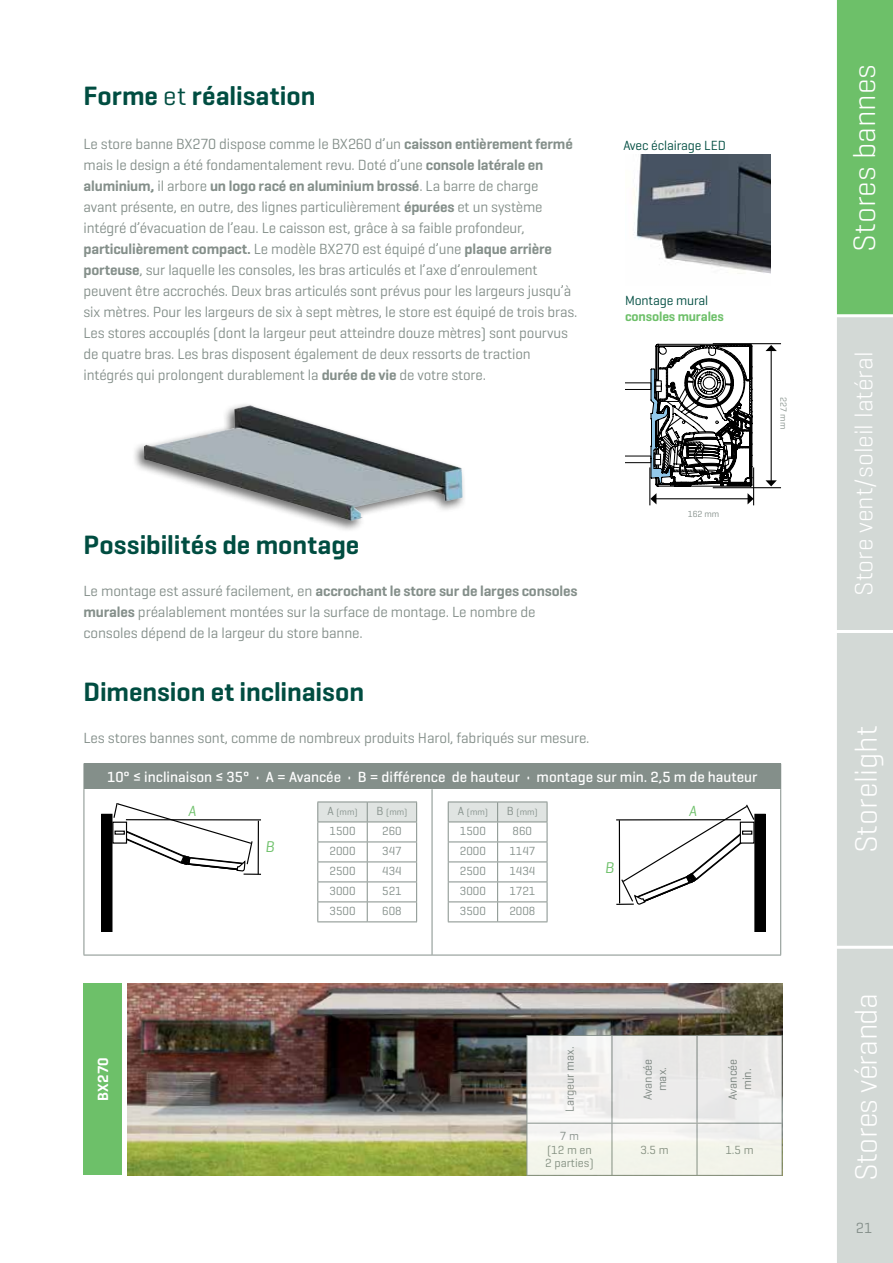
<style>
.page{position:relative;width:893px;height:1263px;background:#fff}
.page>*{position:absolute;margin:0;border:0;box-sizing:border-box;transform-origin:0 0}
.t1{font:300 31.5px "Geogrotesque";color:#fff}
.t2{font:300 31.5px "Geogrotesque";letter-spacing:-.02em;color:#fff}
.t3{font:600 27px "Geogrotesque";letter-spacing:-.005em;color:#004d41}
.t4{font:300 25.5px "Geogrotesque";color:#fff}
.t5{font:italic 15.9px "Geogrotesque";color:#6dc069}
.t6{font:15px/21px "Geogrotesque";letter-spacing:-.01em;color:#848f8a}
.t7{font:500 15px "Geogrotesque";color:#fff}
.t8{font:600 15px "Geogrotesque";letter-spacing:.02em;color:#fff}
.t9{font:italic 15px "Geogrotesque";color:#6dc069}
.t10{font:13.5px "Geogrotesque";letter-spacing:-.01em;color:#004d41}
.t11{font:600 13.5px "Geogrotesque";letter-spacing:-.01em;color:#6dc069}
.t12{font:12px/14.4px "Geogrotesque";color:#848f8a;text-align:center}
.t13{font:9px "Geogrotesque";color:#848f8a}
.s1{font-weight:400}
.s2{font-weight:600}
.s3{font-size:12px}
</style>
<div class="page">
<div style="left:834px;top:0;width:59px;height:316px;background:#6dc069"></div>
<div style="left:836px;top:316px;width:57px;height:315px;background:#d3d9d6"></div>
<div style="left:836px;top:631px;width:57px;height:316px;background:#d3d9d6"></div>
<div style="left:836px;top:947px;width:57px;height:316px;background:#d3d9d6"></div>
<hr style="left:833px;top:314px;width:60px;height:3px;background:#fff">
<hr style="left:833px;top:630px;width:60px;height:3px;background:#fff">
<hr style="left:833px;top:946px;width:60px;height:3px;background:#fff">
<div style="left:84px;top:983px;width:38px;height:192px;background:#6dc069"></div>
<div style="left:84px;top:764px;width:697px;height:25px;background:#848f8a"></div>
<svg style="left:85px;top:789px;width:695px;height:166px"></svg>
<hr style="left:84px;top:763px;width:348px;height:1px;background:#848f8a">
<hr style="left:432px;top:763px;width:349px;height:1px;background:#848f8a">
<hr style="left:84px;top:789px;width:1px;height:166px;background:#848f8a">
<hr style="left:432px;top:789px;width:1px;height:166px;background:#848f8a">
<hr style="left:780px;top:789px;width:1px;height:166px;background:#848f8a">
<hr style="left:84px;top:955px;width:348px;height:1px;background:#848f8a">
<hr style="left:432px;top:955px;width:349px;height:1px;background:#848f8a">
<img style="left:128px;top:983px;width:654px;height:193px">
<div style="left:131px;top:402px;width:335px;height:131px;background:#000;opacity:.55"></div>
<img style="left:144px;top:405px;width:319px;height:116px">
<div style="left:96px;top:804px;width:170px;height:128px;background:#fff"></div>
<svg style="left:101px;top:804px;width:160px;height:128px"></svg>
<div style="left:609px;top:804px;width:170px;height:128px;background:#fff"></div>
<svg style="left:616px;top:804px;width:150px;height:128px"></svg>
<div style="left:742px;top:830px;width:10px;height:5px;border:1px solid #000"></div>
<hr style="left:713px;top:487px;width:68px;height:1px;background:#000">
<hr style="left:713px;top:343px;width:68px;height:1px;background:#000">
<hr style="left:771px;top:350px;width:1px;height:131px;background:#000">
<svg style="left:765px;top:345px;width:12px;height:6px"></svg>
<svg style="left:765px;top:480px;width:12px;height:6px"></svg>
<hr style="left:656px;top:498px;width:92px;height:1px;background:#000">
<svg style="left:747px;top:493px;width:6px;height:11px"></svg>
<svg style="left:650px;top:493px;width:6px;height:11px"></svg>
<hr style="left:753px;top:467px;width:1px;height:38px;background:#000">
<svg style="left:626px;top:344px;width:126px;height:142px"></svg>
<hr style="left:649px;top:467px;width:1px;height:38px;background:#000">
<img style="left:633px;top:155px;width:137px;height:119px">
<hr style="left:834px;top:0;width:3px;height:1263px;background:#fff">
<svg style="left:528px;top:1036px;width:254px;height:139px"></svg>
<hr style="left:527px;top:1035px;width:85px;height:1px;background:#848f8a">
<hr style="left:527px;top:1036px;width:1px;height:87px;background:#848f8a">
<hr style="left:612px;top:1035px;width:85px;height:1px;background:#848f8a">
<hr style="left:612px;top:1036px;width:1px;height:87px;background:#848f8a">
<hr style="left:697px;top:1035px;width:85px;height:1px;background:#848f8a">
<hr style="left:697px;top:1036px;width:1px;height:87px;background:#848f8a">
<hr style="left:782px;top:1036px;width:1px;height:87px;background:#848f8a">
<hr style="left:527px;top:1123px;width:85px;height:1px;background:#848f8a">
<hr style="left:527px;top:1123px;width:1px;height:52px;background:#848f8a">
<hr style="left:612px;top:1123px;width:85px;height:1px;background:#848f8a">
<hr style="left:612px;top:1123px;width:1px;height:52px;background:#848f8a">
<hr style="left:697px;top:1123px;width:85px;height:1px;background:#848f8a">
<hr style="left:697px;top:1123px;width:1px;height:52px;background:#848f8a">
<hr style="left:782px;top:1123px;width:1px;height:52px;background:#848f8a">
<hr style="left:527px;top:1175px;width:85px;height:1px;background:#848f8a">
<hr style="left:612px;top:1175px;width:85px;height:1px;background:#848f8a">
<hr style="left:697px;top:1175px;width:85px;height:1px;background:#848f8a">
<hr style="left:317px;top:801px;width:50px;height:1px;background:#848f8a">
<hr style="left:367px;top:801px;width:50px;height:1px;background:#848f8a">
<svg style="left:317px;top:802px;width:100px;height:119px"></svg>
<hr style="left:317px;top:921px;width:50px;height:1px;background:#848f8a">
<hr style="left:367px;top:921px;width:50px;height:1px;background:#848f8a">
<hr style="left:448px;top:801px;width:50px;height:1px;background:#848f8a">
<hr style="left:498px;top:801px;width:49px;height:1px;background:#848f8a">
<svg style="left:448px;top:802px;width:100px;height:119px"></svg>
<hr style="left:448px;top:921px;width:50px;height:1px;background:#848f8a">
<hr style="left:498px;top:921px;width:49px;height:1px;background:#848f8a">
<h2 class="t3" style="left:84px;top:79px;width:233px">Forme <span class="s1">et</span> réalisation</h2>
<p class="t6" style="left:84px;top:133px;width:495px">Le store banne BX270 dispose comme le BX260 d’un <span class="s2">caisson entièrement fermé </span>mais le design a été fondamentalement revu. Doté d’une <span class="s2">console latérale en aluminium,</span> il arbore <span class="s2">un logo racé en aluminium brossé</span>. La barre de charge<br>avant présente, en outre, des lignes particulièrement <span class="s2">épurées</span> et un système intégré d’évacuation de l’eau. Le caisson est, grâce à sa faible profondeur, <span class="s2">particulièrement compact.</span> Le modèle BX270 est équipé d’une <span class="s2">plaque arrière porteuse</span>, sur laquelle les consoles, les bras articulés et l’axe d’enroulement peuvent être accrochés. Deux bras articulés sont prévus pour les largeurs jusqu’à six mètres. Pour les largeurs de six à sept mètres, le store est équipé de trois bras.<br>Les stores accouplés (dont la largeur peut atteindre douze mètres) sont pourvus de quatre bras. Les bras disposent également de deux ressorts de traction intégrés qui prolongent durablement la <span class="s2">durée de vie</span> de votre store.</p>
<p class="t10" style="left:623px;top:137px;width:104px">Avec éclairage LED</p>
<p class="t10" style="left:625px;top:292px;width:85px">Montage mural</p>
<p class="t11" style="left:625px;top:308px;width:100px">consoles murales</p>
<p class="t13" style="left:789px;top:397px;width:33px;rotate:90deg">227 mm</p>
<h2 class="t3" style="left:84px;top:528px;width:277px">Possibilités de montage</h2>
<p class="t6" style="left:84px;top:580px;width:495px">Le montage est assuré facilement, en <span class="s2">accrochant le store sur de larges consoles murales</span> préalablement montées sur la surface de montage. Le nombre de consoles dépend de la largeur du store banne.</p>
<h2 class="t3" style="left:84px;top:675px;width:282px">Dimension et inclinaison</h2>
<p class="t6" style="left:84px;top:727px;width:508px">Les stores bannes sont, comme de nombreux produits Harol, fabriqués sur mesure.</p>
<p class="t13" style="left:688px;top:508px;width:33px">162 mm</p>
<p class="t7" style="left:107px;top:768px;width:652px">10° ≤ inclinaison ≤ 35° • A = Avancée • B = différence de hauteur • montage sur min. 2,5 m de hauteur</p>
<p class="t9" style="left:188px;top:801px;width:9px">A</p>
<p class="t5" style="left:265px;top:836px;width:11px">B</p>
<p class="t13" style="left:327px;top:806px;width:32px"><span class="s3">A</span> (mm)</p>
<p class="t13" style="left:376px;top:806px;width:32px"><span class="s3">B</span> (mm)</p>
<p class="t12" style="left:329px;top:823px;width:28px">1500</p>
<p class="t12" style="left:382px;top:823px;width:21px">260</p>
<p class="t12" style="left:329px;top:843px;width:28px">2000</p>
<p class="t12" style="left:382px;top:843px;width:21px">347</p>
<p class="t12" style="left:329px;top:863px;width:28px">2500</p>
<p class="t12" style="left:382px;top:863px;width:21px">434</p>
<p class="t12" style="left:329px;top:883px;width:28px">3000</p>
<p class="t12" style="left:382px;top:883px;width:21px">521</p>
<p class="t12" style="left:329px;top:903px;width:28px">3500</p>
<p class="t12" style="left:382px;top:903px;width:21px">608</p>
<p class="t13" style="left:458px;top:806px;width:32px"><span class="s3">A</span> (mm)</p>
<p class="t13" style="left:507px;top:806px;width:32px"><span class="s3">B</span> (mm)</p>
<p class="t12" style="left:460px;top:823px;width:28px">1500</p>
<p class="t12" style="left:513px;top:823px;width:21px">860</p>
<p class="t12" style="left:460px;top:843px;width:28px">2000</p>
<p class="t12" style="left:509px;top:843px;width:28px">1147</p>
<p class="t12" style="left:460px;top:863px;width:28px">2500</p>
<p class="t12" style="left:509px;top:863px;width:28px">1434</p>
<p class="t12" style="left:460px;top:883px;width:28px">3000</p>
<p class="t12" style="left:509px;top:883px;width:28px">1721</p>
<p class="t12" style="left:460px;top:903px;width:28px">3500</p>
<p class="t12" style="left:509px;top:903px;width:28px">2008</p>
<p class="t5" style="left:605px;top:857px;width:11px">B</p>
<p class="t9" style="left:689px;top:801px;width:9px">A</p>
<p class="t8" style="left:94px;top:1101px;width:46px;rotate:-90deg">BX270</p>
<p class="t12" style="left:562px;top:1112px;width:67px;rotate:-90deg">Largeur max.</p>
<p class="t12" style="left:545px;top:1129px;width:50px;line-height:13.5px">7 m<br>(12 m en<br>2 parties)</p>
<p class="t12" style="left:640px;top:1100px;width:43px;rotate:-90deg">Avancée max.</p>
<p class="t12" style="left:725px;top:1100px;width:43px;rotate:-90deg">Avancée min.</p>
<p class="t12" style="left:640px;top:1142px;width:30px">3.5 m</p>
<p class="t12" style="left:725px;top:1142px;width:30px">1.5 m</p>
<h1 class="t1" style="left:845px;top:252px;width:189px;rotate:-90deg">Stores bannes</h1>
<h3 class="t4" style="left:848px;top:596px;width:246px;rotate:-90deg">Store vent/soleil latéral</h3>
<h1 class="t1" style="left:846px;top:853px;width:130px;rotate:-90deg">Storelight</h1>
<h1 class="t2" style="left:846px;top:1181px;width:189px;rotate:-90deg">Stores véranda</h1>
<p class="t6" style="left:856px;top:1217px;width:18px">21</p>
</div>
